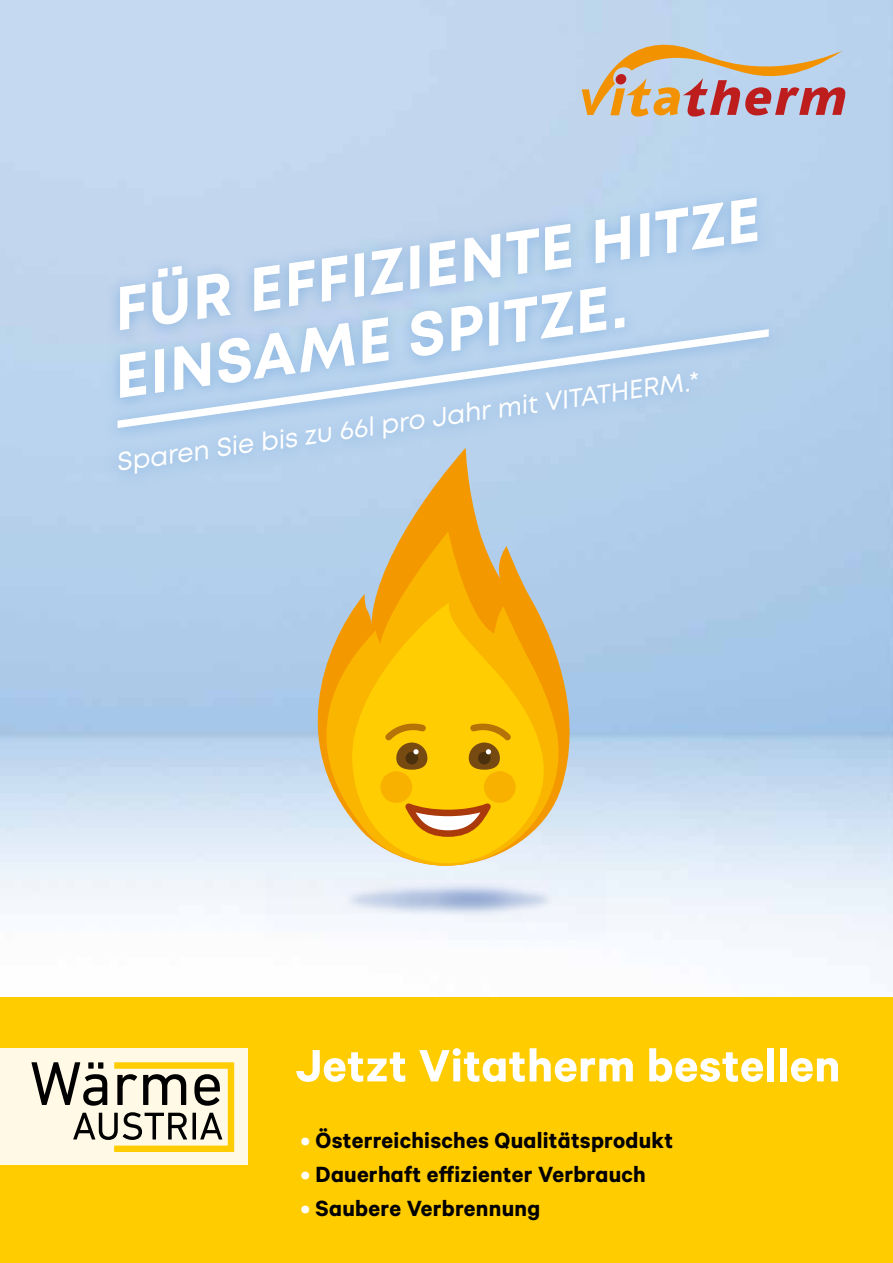
<style>
.page{position:relative;width:893px;height:1263px;background:#fff}
.page>*{position:absolute;margin:0;border:0;box-sizing:border-box;transform-origin:0 0}
.t1{font:700 60.9px/67.1px "Mont";color:#fff}
.t2{font:51px "Calibre LH Headline";letter-spacing:.01em;color:#fff}
.t3{font:25.8px "Mont";color:#fff}
.t4{font:24.75px "Calibre LH Headline";letter-spacing:.01em;color:#000}
.s1{color:#fff}
</style>
<div class="page">
<svg style="left:104px;top:187px;width:679px;height:302px;background:#b4cfeb"></svg>
<svg style="left:110px;top:324px;width:666px;height:109px;background:#b4d0ec"></svg>
<svg style="left:582px;top:25px;width:263px;height:92px;background:#c4b6b3"></svg>
<svg style="left:287px;top:448px;width:295px;height:418px;background:#bcccd6"></svg>
<svg style="left:303px;top:531px;width:267px;height:335px;background:#d2bf8c"></svg>
<svg style="left:348px;top:603px;width:203px;height:263px;background:#f9c316"></svg>
<svg style="left:405px;top:803px;width:86px;height:34px"></svg>
<div style="left:380px;top:771px;width:32px;height:32px;background:#f9b100;border-radius:50%"></div>
<div style="left:484px;top:771px;width:32px;height:32px;background:#f9b100;border-radius:50%"></div>
<svg style="left:385px;top:722px;width:42px;height:48px;background:#c59509"></svg>
<svg style="left:469px;top:722px;width:42px;height:48px;background:#c59509"></svg>
<div style="left:0;top:997px;width:893px;height:266px;background:#fc0"></div>
<div style="left:0;top:1048px;width:248px;height:117px;background:#fff9e5"></div>
<svg style="left:31px;top:1062px;width:203px;height:90px"></svg>
<h1 class="t1" style="left:98px;top:278px;width:662px;rotate:-8deg">FÜR EFFIZIENTE HITZE<br>EINSAME SPITZE.</h1>
<p class="t3" style="left:114px;top:446px;width:589px;rotate:-8deg">Sparen Sie bis zu 66l pro Jahr mit VITATHERM.*</p>
<h2 class="t2" style="left:296px;top:1035px;width:546px">Jetzt Vitatherm bestellen</h2>
<p class="t4" style="left:301px;top:1125px;width:374px"><span class="s1">•</span> Österreichisches Qualitätsprodukt</p>
<p class="t4" style="left:301px;top:1159px;width:346px"><span class="s1">•</span> Dauerhaft effizienter Verbrauch</p>
<p class="t4" style="left:301px;top:1193px;width:241px"><span class="s1">•</span> Saubere Verbrennung</p>
</div>
